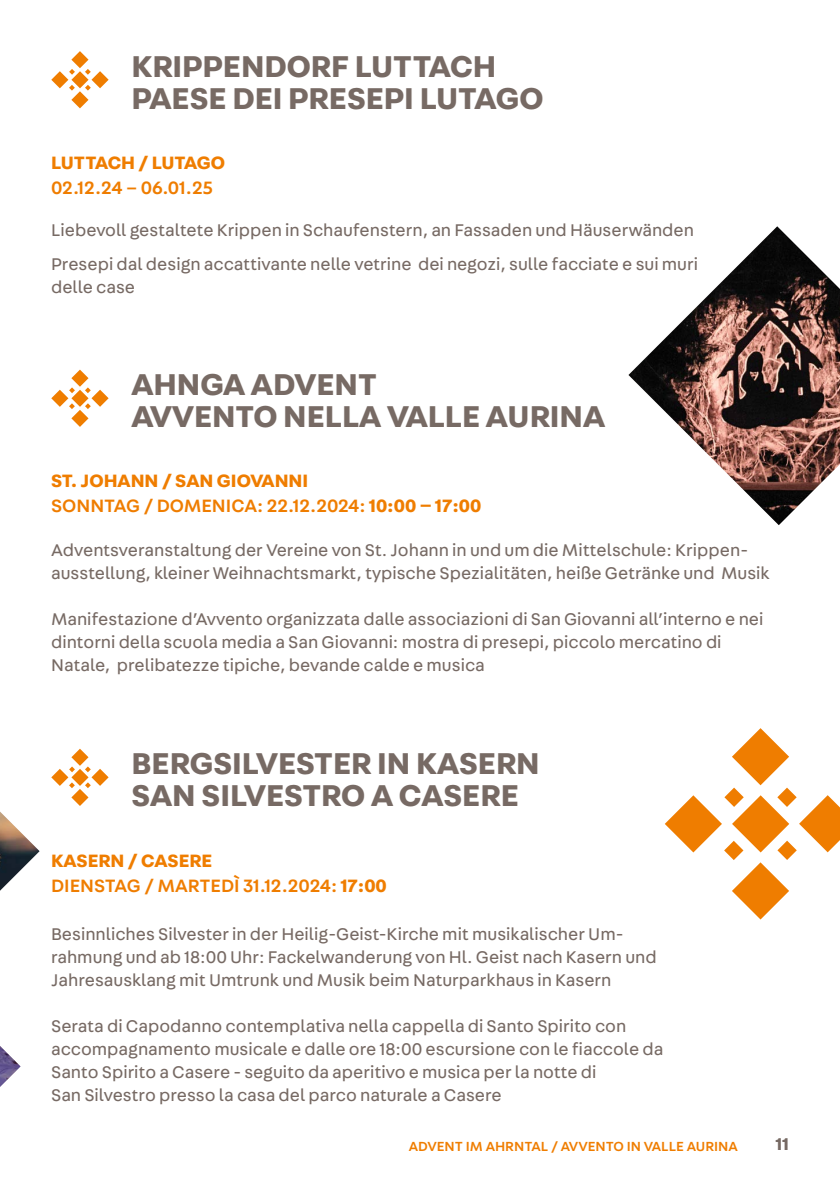
<style>
.page{position:relative;width:840px;height:1191px;background:#fff}
.page>*{position:absolute;margin:0;border:0;box-sizing:border-box;transform-origin:0 0}
.t1{font:700 32px/32px "Fabriga";color:#776a64}
.t2{font:500 19px/25px "Fabriga";color:#ef7d00}
.t3{font:700 19px/25px "Fabriga";color:#ef7d00}
.t4{font:700 19px "Fabriga";letter-spacing:-.02em;color:#ef7d00}
.t5{font:18px/23px "Fabriga";color:#776a64}
.t6{font:700 18px "Fabriga";color:#776a64}
.t7{font:500 14px "Fabriga";color:#ef7d00}
.s1{font-weight:500}
.s2{font-weight:700}
</style>
<div class="page">
<svg style="left:51px;top:369px;width:58px;height:58px"></svg>
<svg style="left:51px;top:51px;width:58px;height:57px"></svg>
<img style="left:0;top:1046px;width:21px;height:41px">
<img style="left:0;top:812px;width:40px;height:78px">
<img style="left:628px;top:226px;width:211px;height:299px">
<svg style="left:51px;top:748px;width:58px;height:58px"></svg>
<svg style="left:664px;top:728px;width:175px;height:191px"></svg>
<h1 class="t1" style="left:131px;top:49px;width:413px">KRIPPENDORF LUTTACH<br>PAESE DEI PRESEPI LUTAGO</h1>
<p class="t4" style="left:51px;top:150px;width:176px">LUTTACH / LUTAGO</p>
<p class="t2" style="left:51px;top:175px;width:163px">02.12.24 – 06.01.25</p>
<p class="t5" style="left:51px;top:212px;width:648px;line-height:34.4px">Liebevoll gestaltete Krippen in Schaufenstern, an Fassaden und Häuserwänden<br>Presepi dal design accattivante nelle vetrine dei negozi, sulle facciate e sui muri</p>
<p class="t5" style="left:51px;top:275px;width:86px">delle case</p>
<h1 class="t1" style="left:131px;top:367px;width:475px">AHNGA ADVENT<br>AVVENTO NELLA VALLE AURINA</h1>
<p class="t3" style="left:51px;top:467px;width:431px">ST. JOHANN / SAN GIOVANNI<br><span class="s1">SONNTAG / DOMENICA: 22.12.2024:</span> 10:00 – 17:00</p>
<p class="t5" style="left:51px;top:538px;width:719px">Adventsveranstaltung der Vereine von St. Johann in und um die Mittelschule: Krippen&shy;ausstellung, kleiner Weihnachtsmarkt, typische Spezialitäten, heiße Getränke und Musik</p>
<p class="t5" style="left:51px;top:607px;width:713px">Manifestazione d’Avvento organizzata dalle associazioni di San Giovanni all’interno e nei dintorni della scuola media a San Giovanni: mostra di presepi, piccolo mercatino di<br>Natale, prelibatezze tipiche, bevande calde e musica</p>
<h1 class="t1" style="left:131px;top:746px;width:409px">BERGSILVESTER IN KASERN<br>SAN SILVESTRO A CASERE</h1>
<p class="t2" style="left:51px;top:847px;width:337px"><span class="s2">KASERN / CASERE<br></span>DIENSTAG / MARTEDÌ 31.12.2024: <span class="s2">17:00</span></p>
<p class="t5" style="left:51px;top:921px;width:606px">Besinnliches Silvester in der Heilig-Geist-Kirche mit musikalischer Um&shy;rahmung und ab 18:00 Uhr: Fackelwanderung von Hl. Geist nach Kasern und<br>Jahresausklang mit Umtrunk und Musik beim Naturparkhaus in Kasern</p>
<p class="t5" style="left:51px;top:1013px;width:613px">Serata di Capodanno contemplativa nella cappella di Santo Spirito con accompagnamento musicale e dalle ore 18:00 escursione con le fiaccole da Santo Spirito a Casere - seguito da aperitivo e musica per la notte di<br>San Silvestro presso la casa del parco naturale a Casere</p>
<p class="t7" style="left:408px;top:1137px;width:330px">ADVENT IM AHRNTAL / AVVENTO IN VALLE AURINA</p>
<p class="t6" style="left:775px;top:1131px;width:14px">11</p>
</div>
